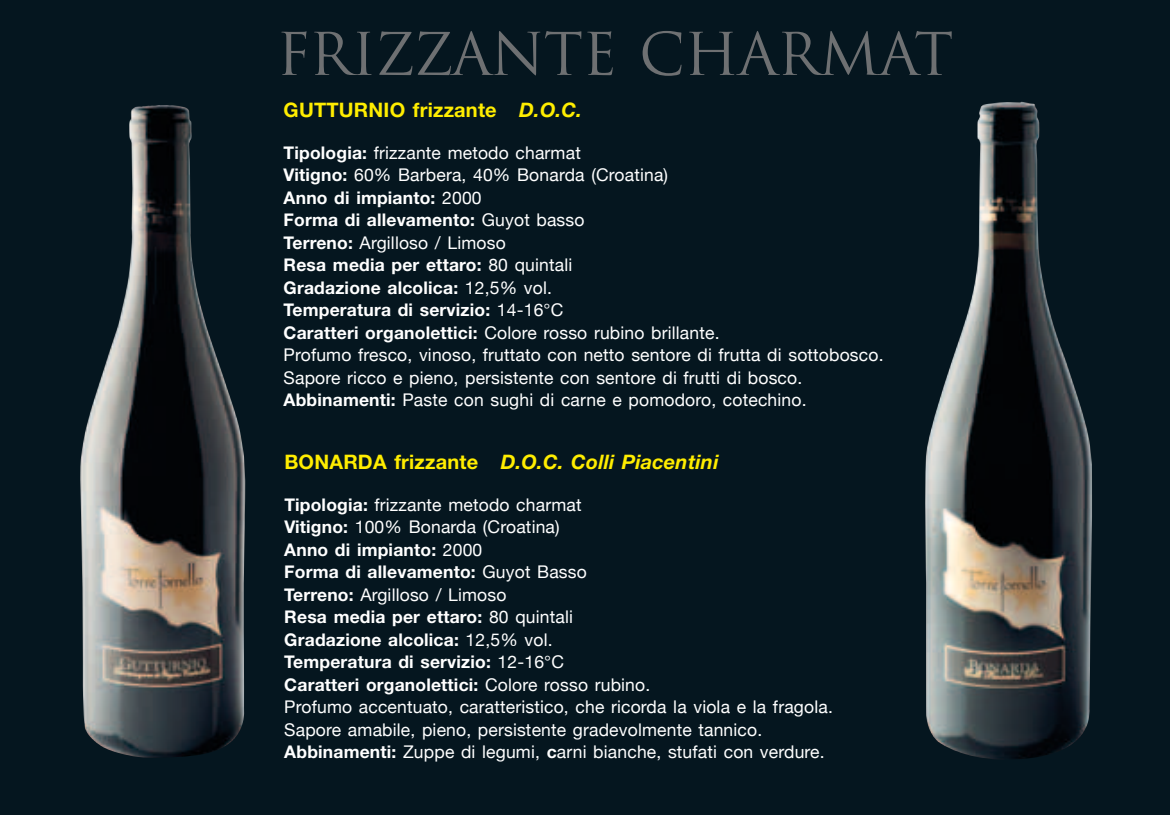
<style>
.page{position:relative;width:1170px;height:815px;background:#fff}
.page>*{position:absolute;margin:0;border:0;box-sizing:border-box;transform-origin:0 0}
.t1{font:57.25px "Trajan Pro";letter-spacing:-.02em;color:#6e7072}
.t2{font:italic 700 20px "Helvetica Neue";letter-spacing:.01em;color:#ffed00}
.t3{font:700 20px "Helvetica Neue";letter-spacing:.01em;color:#ffed00}
.t4{font:17.5px/22.5px "Helvetica Neue";letter-spacing:.01em;color:#fff}
.s1{font-style:italic}
.s2{font-weight:700}
.s3{font-style:normal}
</style>
<div class="page">
<div style="left:0;top:0;width:1169px;height:815px;background:#05161f"></div>
<img style="left:80px;top:105px;width:166px;height:653px">
<img style="left:925px;top:102px;width:167px;height:657px">
<h1 class="t1" style="left:276px;top:18px;width:641px">FRI ZZANTE CHARMAT</h1>
<p class="t3" style="left:283px;top:97px;width:300px">GUTTURNIO frizzante <span class="s1">D.O.C.</span></p>
<p class="t4" style="left:283px;top:141px;width:601px"><span class="s2">Tipologia:</span> frizzante metodo charmat<br><span class="s2">Vitigno:</span> 60% Barbera, 40% Bonarda (Croatina)<br><span class="s2">Anno di impianto:</span> 2000<br><span class="s2">Forma di allevamento:</span> Guyot basso<br><span class="s2">Terreno:</span> Argilloso / Limoso<br><span class="s2">Resa media per ettaro:</span> 80 quintali<br><span class="s2">Gradazione alcolica:</span> 12,5% vol.<br><span class="s2">Temperatura di servizio:</span> 14-16°C<br><span class="s2">Caratteri organolettici:</span> Colore rosso rubino brillante.<br>Profumo fresco, vinoso, fruttato con netto sentore di frutta di sottobosco.<br>Sapore ricco e pieno, persistente con sentore di frutti di bosco.<br><span class="s2">Abbinamenti:</span> Paste con sughi di carne e pomodoro, cotechino.</p>
<p class="t2" style="left:284px;top:449px;width:436px"><span class="s3">BONARDA frizzante</span> D.O.C. Colli Piacentini</p>
<p class="t4" style="left:284px;top:493px;width:550px"><span class="s2">Tipologia:</span> frizzante metodo charmat<br><span class="s2">Vitigno:</span> 100% Bonarda (Croatina)<br><span class="s2">Anno di impianto:</span> 2000<br><span class="s2">Forma di allevamento:</span> Guyot Basso<br><span class="s2">Terreno:</span> Argilloso / Limoso<br><span class="s2">Resa media per ettaro:</span> 80 quintali<br><span class="s2">Gradazione alcolica:</span> 12,5% vol.<br><span class="s2">Temperatura di servizio:</span> 12-16°C<br><span class="s2">Caratteri organolettici:</span> Colore rosso rubino.<br>Profumo accentuato, caratteristico, che ricorda la viola e la fragola.<br>Sapore amabile, pieno, persistente gradevolmente tannico.<br><span class="s2">Abbinamenti:</span> Zuppe di legumi, <span class="s2">c</span>arni bianche, stufati con verdure.</p>
</div>
